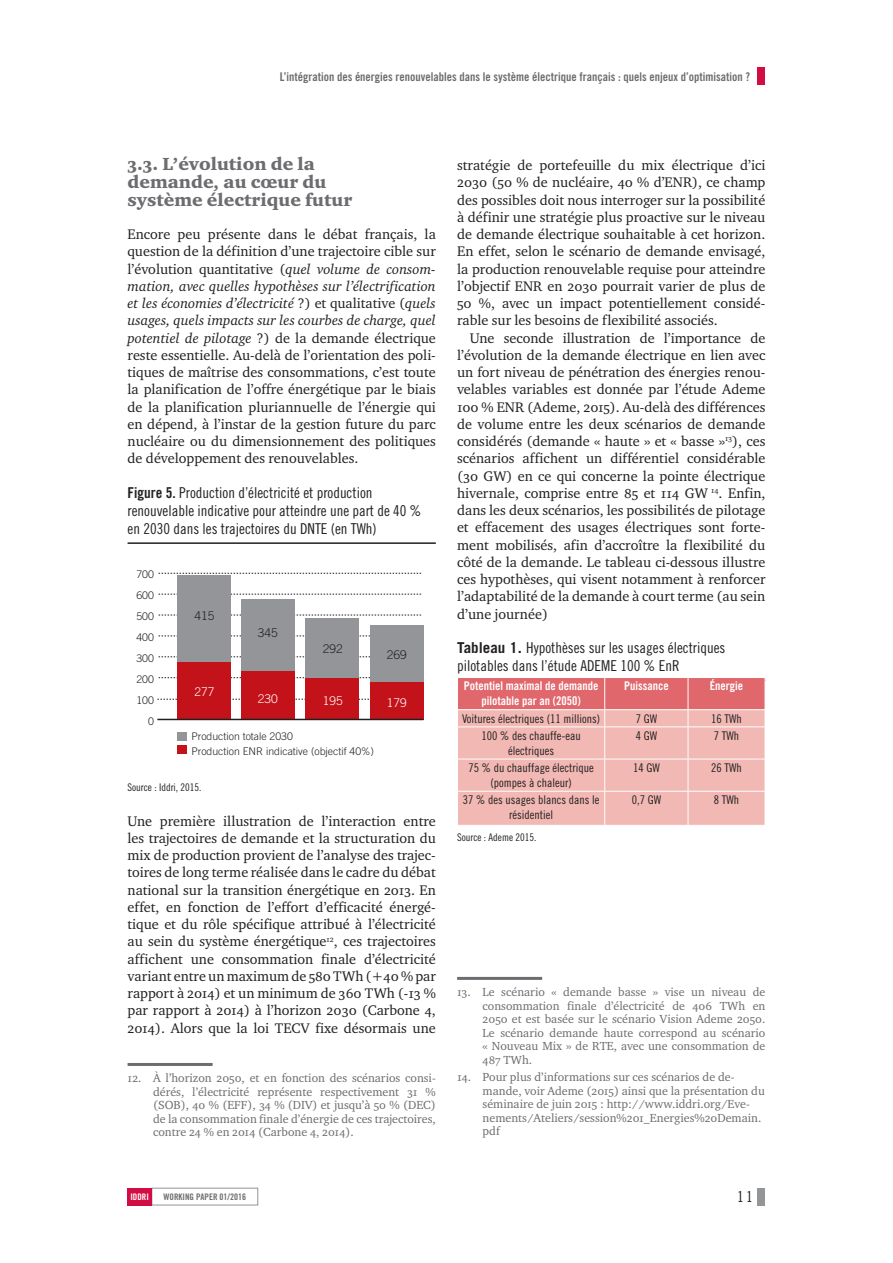
<style>
.page{position:relative;width:893px;height:1263px;background:#fff}
.page>*{position:absolute;margin:0;border:0;box-sizing:border-box;transform-origin:0 0}
.t2{font:18px/18px "Charter ITC Black";color:#6c6d70}
.TitreTableauFilet{font:15px/18px "Trade Gothic LT Std Cn 18";color:#231f20}
.txtsansAlinéa{font:14.25px/17.2px "Charter ITC";color:#231f20;text-align:justify}
.txtFR{font:14.25px/17.2px "Charter ITC";color:#231f20;text-align:justify}
.NoteBasdePage{font:12px/13.5px "Charter ITC";color:#6c6d70;text-align:justify}
.txtTableau{font:12px/15px "Trade Gothic LT Std Cn 18";color:#231f20;text-align:center}
.t1{font:12px "Trade Gothic LT Std Bd Cn 20";color:#6c6d70}
.txtTableauTop{font:12px/15px "Trade Gothic LT Std Bd Cn 20";color:#fff;text-align:center}
.None-2{font:300 12px "Trade Gothic";color:#231f20}
.t3{font:300 12px "Trade Gothic";color:#fff}
.t4{font:300 10.5px/14.2px "Trade Gothic";color:#231f20}
.Sources{font:10.5px "Trade Gothic LT Std Cn 18";color:#231f20}
.t5{font:9px "Trade Gothic LT Std Bd Cn 20";color:#6c6d70}
.t6{font:9px "Trade Gothic LT Std Bd Cn 20";color:#fff}
.s1{font-style:italic}
.s2{font-family:"Trade Gothic LT Std Bd Cn 20"}
.s3{font-family:"Trade Gothic LT Std";font-weight:700}
</style>
<div class="page">
<div style="left:757px;top:68px;width:8px;height:17px;background:#d20d44"></div>
<div style="left:152px;top:1188px;width:106px;height:17px;border:1px solid #939598"></div>
<div style="left:128px;top:1188px;width:24px;height:17px;background:#d20d44"></div>
<div style="left:757px;top:1188px;width:8px;height:17px;background:#939598"></div>
<hr style="left:128px;top:542px;width:308px;height:2px;background:#231f20">
<svg style="left:157px;top:699px;width:212px;height:1px"></svg>
<svg style="left:159px;top:677px;width:211px;height:1px"></svg>
<svg style="left:159px;top:656px;width:211px;height:1px"></svg>
<svg style="left:159px;top:636px;width:211px;height:1px"></svg>
<svg style="left:159px;top:615px;width:263px;height:1px"></svg>
<svg style="left:159px;top:594px;width:263px;height:1px"></svg>
<svg style="left:159px;top:573px;width:263px;height:1px"></svg>
<div style="left:178px;top:575px;width:53px;height:87px;background:#939598"></div>
<div style="left:241px;top:599px;width:53px;height:72px;background:#939598"></div>
<div style="left:306px;top:618px;width:53px;height:61px;background:#939598"></div>
<div style="left:370px;top:626px;width:53px;height:56px;background:#939598"></div>
<div style="left:178px;top:662px;width:53px;height:57px;background:#c4121a"></div>
<div style="left:241px;top:671px;width:53px;height:48px;background:#c4121a"></div>
<div style="left:306px;top:678px;width:53px;height:41px;background:#c4121a"></div>
<div style="left:370px;top:682px;width:53px;height:37px;background:#c4121a"></div>
<div style="left:177px;top:732px;width:9px;height:8px;background:#939598"></div>
<div style="left:177px;top:745px;width:9px;height:9px;background:#c4121a"></div>
<hr style="left:157px;top:719px;width:266px;height:1px;background:#231f20">
<hr style="left:128px;top:1063px;width:85px;height:3px;background:#6c6d70">
<svg style="left:458px;top:678px;width:307px;height:147px;background:#eda9a6"></svg>
<hr style="left:457px;top:709px;width:148px;height:1px;background:#fff">
<hr style="left:605px;top:709px;width:83px;height:1px;background:#fff">
<hr style="left:688px;top:709px;width:77px;height:1px;background:#fff">
<hr style="left:457px;top:977px;width:85px;height:3px;background:#6c6d70">
<p class="t1" style="left:280px;top:69px;width:472px">L’intégration des énergies renouvelables dans le système électrique français : quels enjeux d’optimisation ?</p>
<p class="t2" style="left:128px;top:155px;width:226px">3.3. L’évolution de la demande, au cœur du système électrique futur</p>
<p class="txtsansAlinéa" style="left:128px;top:226px;width:310px">Encore peu présente dans le débat français, la question de la définition d’une trajectoire cible sur l’évolution quantitative (<span class="s1">quel volume de consom&shy;mation, avec quelles hypothèses sur l’électrification et les économies d’électricité</span> ?) et qualitative (<span class="s1">quels usages, quels impacts sur les courbes de charge, quel potentiel de pilotage</span> ?) de la demande électrique reste essentielle. Au-delà de l’orientation des poli&shy;tiques de maîtrise des consommations, c’est toute la planification de l’offre énergétique par le biais de la planification pluriannuelle de l’énergie qui en dépend, à l’instar de la gestion future du parc nucléaire ou du dimensionnement des politiques de développement des renouvelables.</p>
<p class="TitreTableauFilet" style="left:128px;top:483px;width:296px"><span class="s2">Figure 5.</span> Production d’électricité et production renouvelable indicative pour atteindre une part de 40 % en 2030 dans les trajectoires du DNTE (en TWh)</p>
<p class="t4" style="left:136px;top:567px;width:19px">700</p>
<p class="t4" style="left:136px;top:588px;width:19px">600</p>
<p class="t4" style="left:136px;top:609px;width:19px">500</p>
<p class="t4" style="left:136px;top:630px;width:19px">400</p>
<p class="t4" style="left:136px;top:651px;width:19px">300</p>
<p class="t4" style="left:136px;top:672px;width:19px">200</p>
<p class="t4" style="left:136px;top:693px;width:19px">100</p>
<p class="t4" style="left:148px;top:714px;width:7px">0</p>
<p class="None-2" style="left:194px;top:609px;width:22px">415</p>
<p class="t3" style="left:194px;top:685px;width:22px">277</p>
<p class="None-2" style="left:258px;top:625px;width:22px">345</p>
<p class="t3" style="left:258px;top:692px;width:22px">230</p>
<p class="None-2" style="left:323px;top:642px;width:22px">292</p>
<p class="t3" style="left:323px;top:694px;width:22px">195</p>
<p class="t4" style="left:191px;top:729px;width:184px">Production totale 2030<br>Production ENR indicative (objectif 40%)</p>
<p class="None-2" style="left:387px;top:647px;width:22px">269</p>
<p class="t3" style="left:387px;top:696px;width:22px">179</p>
<p class="Sources" style="left:128px;top:781px;width:76px">Source : Iddri, 2015.</p>
<p class="txtsansAlinéa" style="left:128px;top:812px;width:310px">Une première illustration de l’interaction entre les trajectoires de demande et la structuration du mix de production provient de l’analyse des trajec&shy;toires de long terme réalisée dans le cadre du débat national sur la transition énergétique en 2013. En effet, en fonction de l’effort d’efficacité énergé&shy;tique et du rôle spécifique attribué à l’électricité au sein du système énergétique<sup>12</sup>, ces trajectoires affichent une consommation finale d’électricité variant entre un maximum de 580 TWh (+40 % par rapport à 2014) et un minimum de 360 TWh (-13 % par rapport à 2014) à l’horizon 2030 (Carbone 4, 2014). Alors que la loi TECV fixe désormais une</p>
<p class="NoteBasdePage" style="left:153px;top:1071px;width:284px;text-indent:-26px">12. À l’horizon 2050, et en fonction des scénarios consi&shy;dérés, l’électricité représente respectivement 31 % (SOB), 40 % (EFF), 34 % (DIV) et jusqu’à 50 % (DEC) de la consommation finale d’énergie de ces trajectoires, contre 24 % en 2014 (Carbone 4, 2014).</p>
<p class="txtFR" style="left:457px;top:157px;width:310px">stratégie de portefeuille du mix électrique d’ici 2030 (50 % de nucléaire, 40 % d’ENR), ce champ des possibles doit nous interroger sur la possibilité à définir une stratégie plus proactive sur le niveau de demande électrique souhaitable à cet horizon.<br>En effet, selon le scénario de demande envisagé, la production renouvelable requise pour atteindre l’objectif ENR en 2030 pourrait varier de plus de 50 %, avec un impact potentiellement considé&shy;rable sur les besoins de flexibilité associés.</p>
<p class="txtFR" style="left:457px;top:329px;width:310px;text-indent:13px">Une seconde illustration de l’importance de l’évolution de la demande électrique en lien avec un fort niveau de pénétration des énergies renou&shy;velables variables est donnée par l’étude Ademe 100 % ENR (Ademe, 2015). Au-delà des différences de volume entre les deux scénarios de demande considérés (demande « haute » et « basse »<sup>13</sup>), ces scénarios affichent un différentiel considérable (30 GW) en ce qui concerne la pointe électrique hivernale, comprise entre 85 et 114 GW <sup>14</sup>. Enfin, dans les deux scénarios, les possibilités de pilotage et effacement des usages électriques sont forte&shy;ment mobilisés, afin d’accroître la flexibilité du côté de la demande. Le tableau ci-dessous illustre ces hypothèses, qui visent notamment à renforcer l’adaptabilité de la demande à court terme (au sein d’une journée)</p>
<p class="TitreTableauFilet" style="left:457px;top:639px;width:270px"><span class="s3">Tableau 1.</span> Hypothèses sur les usages électriques pilotables dans l’étude ADEME 100 % EnR</p>
<p class="txtTableauTop" style="left:464px;top:679px;width:136px">Potentiel maximal de demande pilotable par an (2050)</p>
<p class="txtTableauTop" style="left:624px;top:679px;width:46px">Puissance</p>
<p class="txtTableauTop" style="left:710px;top:679px;width:35px">Énergie</p>
<p class="txtTableau" style="left:462px;top:711px;width:140px">Voitures électriques (11 millions)</p>
<p class="txtTableau" style="left:636px;top:711px;width:23px">7 GW</p>
<p class="txtTableau" style="left:711px;top:711px;width:32px">16 TWh</p>
<p class="txtTableau" style="left:481px;top:728px;width:101px">100 % des chauffe-eau électriques</p>
<p class="txtTableau" style="left:636px;top:728px;width:23px">4 GW</p>
<p class="txtTableau" style="left:714px;top:728px;width:27px">7 TWh</p>
<p class="txtTableau" style="left:468px;top:760px;width:127px">75 % du chauffage électrique (pompes à chaleur)</p>
<p class="txtTableau" style="left:633px;top:760px;width:28px">14 GW</p>
<p class="txtTableau" style="left:711px;top:760px;width:32px">26 TWh</p>
<p class="txtTableau" style="left:463px;top:792px;width:138px">37 % des usages blancs dans le résidentiel</p>
<p class="txtTableau" style="left:632px;top:792px;width:31px">0,7 GW</p>
<p class="txtTableau" style="left:714px;top:792px;width:27px">8 TWh</p>
<p class="Sources" style="left:457px;top:831px;width:81px">Source : Ademe 2015.</p>
<p class="NoteBasdePage" style="left:483px;top:985px;width:284px;text-indent:-26px">13. Le scénario « demande basse » vise un niveau de consommation finale d’électricité de 406 TWh en 2050 et est basée sur le scénario Vision Ademe 2050.<br>Le scénario demande haute correspond au scénario « Nouveau Mix » de RTE, avec une consommation de 487 TWh.</p>
<p class="NoteBasdePage" style="left:483px;top:1070px;width:284px;text-align:left;text-indent:-26px">14. Pour plus d’informations sur ces scénarios de de&shy;mande, voir Ademe (2015) ainsi que la présentation du séminaire de juin 2015 : http://www.iddri.org/Eve&shy;nements/Ateliers/session%201_Energies%20Demain. pdf</p>
<p class="t6" style="left:130px;top:1191px;width:20px">IDDRI</p>
<p class="t5" style="left:164px;top:1191px;width:84px">WORKING PAPER 01/2016</p>
<p class="TitreTableauFilet" style="left:737px;top:1188px;width:17px">11</p>
</div>
